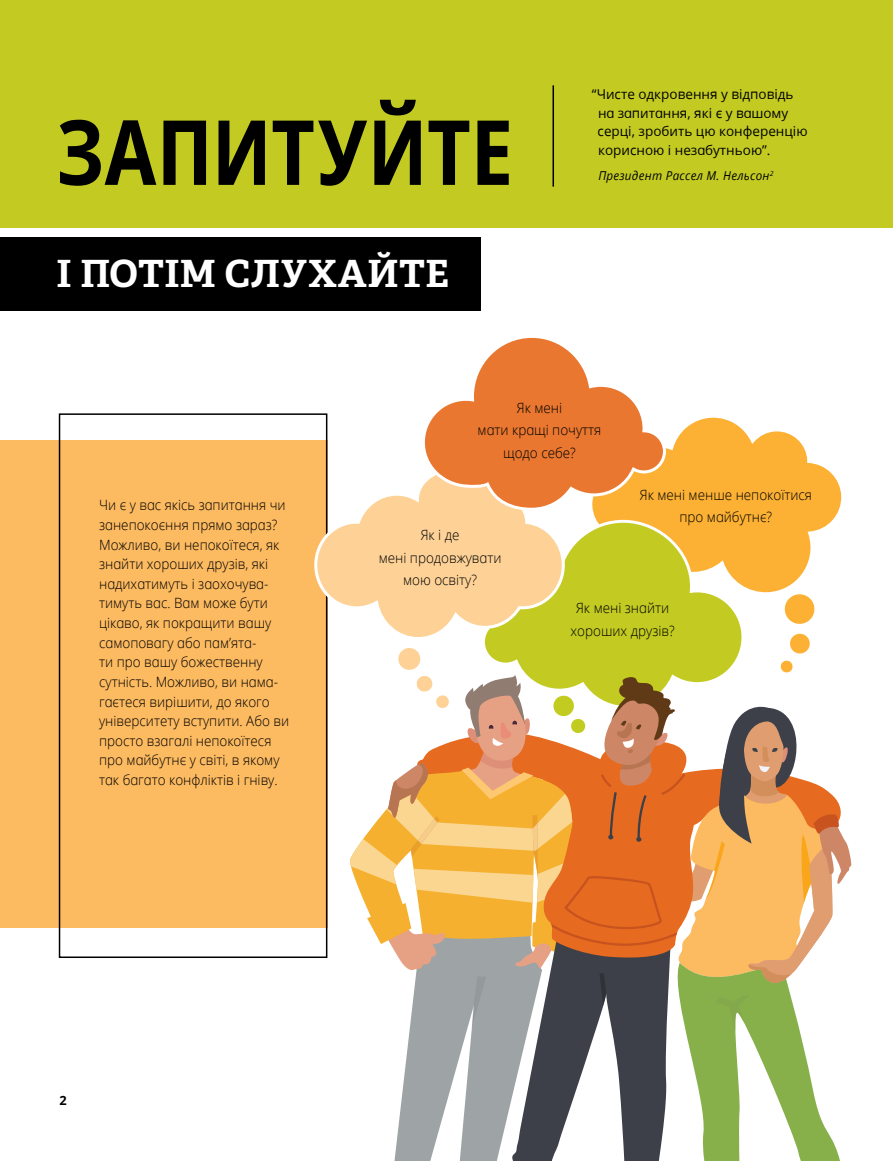
<style>
.page{position:relative;width:893px;height:1161px;background:#fff}
.page>*{position:absolute;margin:0;border:0;box-sizing:border-box;transform-origin:0 0}
.Art__Subhead_LANG{font:700 90px "Dots Solid Condlds Lat";color:#000;scale:.92 1}
.Art__Subhead_LANG-2{font:700 37.5px "Helam Slablds Lat";letter-spacing:.01em;color:#fff}
.Art__Para_Subhead_Fi{font:300 14.1px/19.6px "Dots Solidlds Lat";color:#000;scale:.95 1}
.No-Marker_List_para{font:300 14.1px/22.5px "Dots Solidlds Lat";color:#000;text-align:center;scale:.95 1}
.Sidebar_First_Para_E{font:13.5px/18.5px "Dots Solidlds Lat";color:#000}
.t1{font:700 12.75px "Dots Solidlds Lat";color:#000}
.Side_QT_Citation{font:italic 12.3px "Dots Solidlds Lat";letter-spacing:.025em;color:#000;scale:.95 1}
</style>
<div class="page">
<svg style="left:593px;top:417px;width:249px;height:169px"></svg>
<svg style="left:566px;top:517px;width:178px;height:69px"></svg>
<div style="left:0;top:0;width:893px;height:227px;background:#c3cb22"></div>
<div style="left:0;top:441px;width:327px;height:487px;background:#fcba61"></div>
<div style="left:59px;top:413px;width:268px;height:545px;border:2px solid #000"></div>
<svg style="left:314px;top:465px;width:252px;height:176px"></svg>
<svg style="left:420px;top:337px;width:247px;height:175px"></svg>
<svg style="left:348px;top:586px;width:504px;height:575px"></svg>
<div style="left:0;top:237px;width:480px;height:74px;background:#000"></div>
<hr style="left:552px;top:85px;width:2px;height:102px;background:#000">
<p class="Art__Subhead_LANG" style="left:57px;top:84px;width:497px">ЗАПИТУЙТЕ</p>
<p class="Art__Subhead_LANG-2" style="left:57px;top:243px;width:394px">І ПОТІМ СЛУХАЙТЕ</p>
<p class="Sidebar_First_Para_E" style="left:598px;top:85px;width:211px;text-indent:-6px">“Чисте одкровення у відповідь на запитання, які є у вашому серці, зробить цю конференцію корисною і незабутньою”.</p>
<p class="Side_QT_Citation" style="left:598px;top:167px;width:186px">Президент Рассел М. Нельсон<sup>2</sup></p>
<p class="Art__Para_Subhead_Fi" style="left:99px;top:495px;width:202px">Чи є у вас якісь запитання чи занепокоєння прямо зараз?<br>Можливо, ви непокоїтеся, як знайти хороших друзів, які надихатимуть і заохочува&shy;тимуть вас. Вам може бути цікаво, як покращити вашу самоповагу або пам’ята-<br>ти про вашу божественну сутність. Можливо, ви нама&shy;гаєтеся вирішити, до якого університету вступити. Або ви просто взагалі непокоїтеся про майбутнє у світі, в якому так багато конфліктів і гніву.</p>
<p class="No-Marker_List_para" style="left:478px;top:396px;width:132px">Як мені<br>мати кращі почуття щодо себе?</p>
<p class="No-Marker_List_para" style="left:379px;top:524px;width:131px">Як і де<br>мені продовжувати мою освіту?</p>
<p class="No-Marker_List_para" style="left:640px;top:483px;width:183px">Як мені менше непокоїтися про майбутнє?</p>
<p class="No-Marker_List_para" style="left:571px;top:597px;width:111px">Як мені знайти хороших друзів?</p>
<p class="t1" style="left:60px;top:1091px;width:9px">2</p>
</div>
